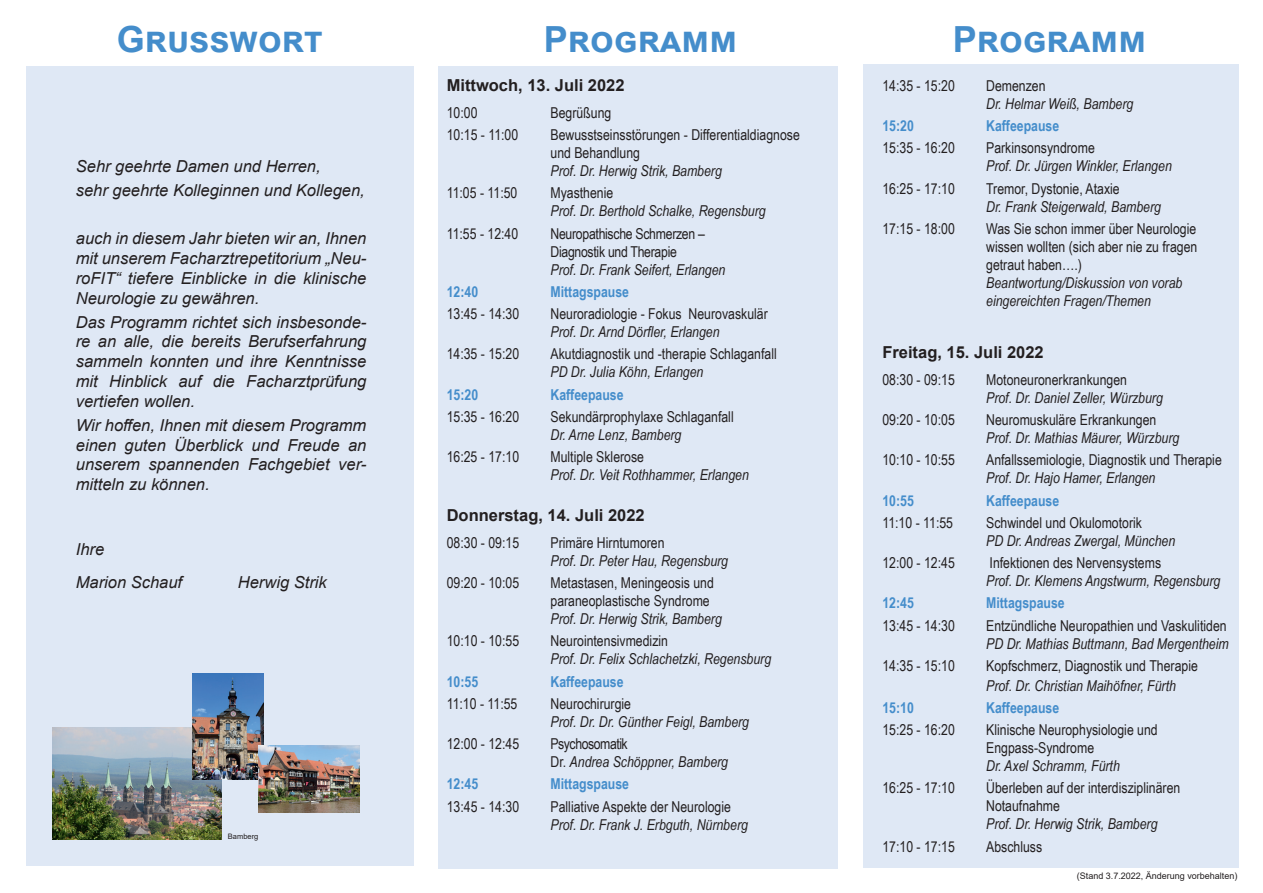
<style>
.page{position:relative;width:1263px;height:893px;background:#fff}
.page>*{position:absolute;margin:0;border:0;box-sizing:border-box;transform-origin:0 0}
.t1{font:700 36px "Arial";letter-spacing:.045em;color:#448dcb}
.t2{font:700 36px "Arial";color:#448dcb}
.t3{font:italic 16.5px/19.8px "Arial";color:#231f20;text-align:justify}
.t4{font:700 16.5px "Arial";color:#231f20}
.t5{font:15px/18px "Arial Narrow";color:#231f20}
.t6{font:italic 15px/18px "Arial Narrow";color:#231f20}
.t7{font:700 15px "Arial Narrow";color:#448dcb}
.t8{font:15px/18px "Arial Narrow";letter-spacing:-.02em;color:#231f20}
.t9{font:9px "Arial";color:#231f20}
.t10{font:7.5px "Arial";color:#231f20}
.s1{font-style:normal}
</style>
<div class="page">
<div style="left:863px;top:64px;width:376px;height:803px;background:#dfe8f5"></div>
<div style="left:26px;top:66px;width:387px;height:800px;background:#dfe8f5"></div>
<div style="left:438px;top:66px;width:400px;height:803px;background:#dfe8f5"></div>
<img style="left:53px;top:727px;width:168px;height:112px">
<img style="left:193px;top:673px;width:70px;height:106px">
<img style="left:259px;top:746px;width:100px;height:67px">
<h1 class="t2" style="left:117px;top:14px;width:207px">Grusswort</h1>
<h1 class="t1" style="left:544px;top:14px;width:195px">Programm</h1>
<h1 class="t1" style="left:953px;top:14px;width:195px">Programm</h1>
<p class="t3" style="left:76px;top:154px;width:290px;line-height:24px">Sehr geehrte Damen und Herren,<br>sehr geehrte Kolleginnen und Kollegen,</p>
<p class="t3" style="left:76px;top:229px;width:292px">auch in diesem Jahr bieten wir an, Ihnen mit unserem Facharztrepetitorium „Neu&shy;roFIT“ tiefere Einblicke in die klinische Neurologie zu gewähren.</p>
<p class="t3" style="left:76px;top:312px;width:292px">Das Programm richtet sich insbesonde&shy;re an alle, die bereits Berufserfahrung sammeln konnten und ihre Kenntnisse mit Hinblick auf die Facharztprüfung vertiefen wollen.</p>
<p class="t3" style="left:76px;top:415px;width:292px">Wir hoffen, Ihnen mit diesem Programm einen guten Überblick und Freude an unserem spannenden Fachgebiet ver&shy;mitteln zu können.</p>
<p class="t3" style="left:76px;top:533px;width:108px;line-height:32.5px">Ihre<br>Marion Schauf</p>
<p class="t3" style="left:238px;top:572px;width:90px">Herwig Strik</p>
<p class="t10" style="left:228px;top:831px;width:32px">Bamberg</p>
<p class="t4" style="left:447px;top:74px;width:179px">Mittwoch, 13. Juli 2022</p>
<p class="t5" style="left:447px;top:103px;width:32px">10:00</p>
<p class="t5" style="left:550px;top:103px;width:62px">Begrüßung</p>
<p class="t5" style="left:447px;top:125px;width:73px">10:15 - 11:00</p>
<p class="t5" style="left:550px;top:125px;width:251px">Bewusstseinsstörungen - Differentialdiagnose und Behandlung</p>
<p class="t6" style="left:550px;top:162px;width:173px">Prof. Dr. Herwig Strik, Bamberg</p>
<p class="t5" style="left:447px;top:184px;width:72px">11:05 - 11:50</p>
<p class="t5" style="left:550px;top:184px;width:64px">Myasthenie</p>
<p class="t6" style="left:550px;top:202px;width:217px">Prof. Dr. Berthold Schalke, Regensburg</p>
<p class="t5" style="left:447px;top:224px;width:73px">11:55 - 12:40</p>
<p class="t8" style="left:550px;top:224px;width:156px">Neuropathische Schmerzen –<br>Diagnostik und Therapie</p>
<p class="t6" style="left:550px;top:260px;width:176px">Prof. Dr. Frank Seifert, Erlangen</p>
<p class="t7" style="left:447px;top:280px;width:33px">12:40</p>
<p class="t7" style="left:550px;top:280px;width:80px">Mittagspause</p>
<p class="t5" style="left:447px;top:304px;width:74px">13:45 - 14:30</p>
<p class="t5" style="left:550px;top:304px;width:219px">Neuroradiologie - Fokus Neurovaskulär</p>
<p class="t6" style="left:550px;top:323px;width:171px">Prof. Dr. Arnd Dörfler, Erlangen</p>
<p class="t5" style="left:447px;top:345px;width:74px">14:35 - 15:20</p>
<p class="t5" style="left:550px;top:345px;width:228px">Akutdiagnostik und -therapie Schlaganfall</p>
<p class="t6" style="left:550px;top:363px;width:154px">PD Dr. Julia Köhn, Erlangen</p>
<p class="t7" style="left:447px;top:383px;width:33px">15:20</p>
<p class="t7" style="left:550px;top:383px;width:75px">Kaffeepause</p>
<p class="t5" style="left:447px;top:407px;width:74px">15:35 - 16:20</p>
<p class="t5" style="left:550px;top:407px;width:185px">Sekundärprophylaxe Schlaganfall</p>
<p class="t6" style="left:550px;top:425px;width:132px">Dr. Arne Lenz, Bamberg</p>
<p class="t5" style="left:447px;top:447px;width:74px">16:25 - 17:10</p>
<p class="t5" style="left:550px;top:447px;width:95px">Multiple Sklerose</p>
<p class="t6" style="left:550px;top:466px;width:200px">Prof. Dr. Veit Rothhammer, Erlangen</p>
<p class="t4" style="left:447px;top:504px;width:200px">Donnerstag, 14. Juli 2022</p>
<p class="t5" style="left:447px;top:533px;width:74px">08:30 - 09:15</p>
<p class="t5" style="left:550px;top:533px;width:116px">Primäre Hirntumoren</p>
<p class="t6" style="left:550px;top:551px;width:179px">Prof. Dr. Peter Hau, Regensburg</p>
<p class="t5" style="left:447px;top:573px;width:74px">09:20 - 10:05</p>
<p class="t5" style="left:550px;top:573px;width:165px">Metastasen, Meningeosis und paraneoplastische Syndrome</p>
<p class="t6" style="left:550px;top:609px;width:173px">Prof. Dr. Herwig Strik, Bamberg</p>
<p class="t5" style="left:447px;top:631px;width:74px">10:10 - 10:55</p>
<p class="t5" style="left:550px;top:631px;width:119px">Neurointensivmedizin</p>
<p class="t6" style="left:550px;top:650px;width:222px">Prof. Dr. Felix Schlachetzki, Regensburg</p>
<p class="t7" style="left:447px;top:670px;width:33px">10:55</p>
<p class="t7" style="left:550px;top:670px;width:75px">Kaffeepause</p>
<p class="t5" style="left:447px;top:694px;width:72px">11:10 - 11:55</p>
<p class="t5" style="left:550px;top:694px;width:82px">Neurochirurgie</p>
<p class="t6" style="left:550px;top:712px;width:200px">Prof. Dr. Dr. Günther Feigl, Bamberg</p>
<p class="t5" style="left:447px;top:734px;width:74px">12:00 - 12:45</p>
<p class="t6" style="left:550px;top:734px;width:179px"><span class="s1">Psychosomatik<br>Dr.</span> Andrea Schöppner, Bamberg</p>
<p class="t7" style="left:447px;top:773px;width:33px">12:45</p>
<p class="t7" style="left:550px;top:773px;width:80px">Mittagspause</p>
<p class="t5" style="left:447px;top:797px;width:74px">13:45 - 14:30</p>
<p class="t5" style="left:550px;top:797px;width:182px">Palliative Aspekte der Neurologie</p>
<p class="t6" style="left:550px;top:815px;width:199px">Prof. Dr. Frank J. Erbguth, Nürnberg</p>
<p class="t5" style="left:882px;top:76px;width:74px">14:35 - 15:20</p>
<p class="t5" style="left:986px;top:76px;width:61px">Demenzen</p>
<p class="t6" style="left:986px;top:94px;width:149px">Dr. Helmar Weiß, Bamberg</p>
<p class="t7" style="left:882px;top:114px;width:33px">15:20</p>
<p class="t7" style="left:986px;top:114px;width:75px">Kaffeepause</p>
<p class="t5" style="left:882px;top:138px;width:74px">15:35 - 16:20</p>
<p class="t5" style="left:986px;top:138px;width:110px">Parkinsonsyndrome</p>
<p class="t6" style="left:986px;top:157px;width:187px">Prof. Dr. Jürgen Winkler, Erlangen</p>
<p class="t5" style="left:882px;top:179px;width:74px">16:25 - 17:10</p>
<p class="t5" style="left:986px;top:179px;width:135px">Tremor, Dystonie, Ataxie</p>
<p class="t6" style="left:986px;top:197px;width:176px">Dr. Frank Steigerwald, Bamberg</p>
<p class="t5" style="left:882px;top:219px;width:74px">17:15 - 18:00</p>
<p class="t5" style="left:986px;top:219px;width:213px;text-align:justify">Was Sie schon immer über Neurologie wissen wollten (sich aber nie zu fragen getraut haben….)</p>
<p class="t6" style="left:986px;top:273px;width:198px">Beantwortung/Diskussion von vorab eingereichten Fragen/Themen</p>
<p class="t4" style="left:882px;top:341px;width:163px">Freitag, 15. Juli 2022</p>
<p class="t5" style="left:882px;top:370px;width:74px">08:30 - 09:15</p>
<p class="t5" style="left:986px;top:370px;width:142px">Motoneuronerkrankungen</p>
<p class="t6" style="left:986px;top:388px;width:178px">Prof. Dr. Daniel Zeller, Würzburg</p>
<p class="t5" style="left:882px;top:410px;width:74px">09:20 - 10:05</p>
<p class="t5" style="left:986px;top:410px;width:172px">Neuromuskuläre Erkrankungen</p>
<p class="t6" style="left:986px;top:428px;width:195px">Prof. Dr. Mathias Mäurer, Würzburg</p>
<p class="t5" style="left:882px;top:450px;width:74px">10:10 - 10:55</p>
<p class="t5" style="left:986px;top:450px;width:237px">Anfallssemiologie, Diagnostik und Therapie</p>
<p class="t6" style="left:986px;top:469px;width:171px">Prof. Dr. Hajo Hamer, Erlangen</p>
<p class="t7" style="left:882px;top:489px;width:33px">10:55</p>
<p class="t7" style="left:986px;top:489px;width:75px">Kaffeepause</p>
<p class="t5" style="left:882px;top:513px;width:72px">11:10 - 11:55</p>
<p class="t5" style="left:986px;top:513px;width:157px">Schwindel und Okulomotorik</p>
<p class="t6" style="left:986px;top:531px;width:191px">PD Dr. Andreas Zwergal, München</p>
<p class="t5" style="left:882px;top:553px;width:74px">12:00 - 12:45</p>
<p class="t5" style="left:989px;top:553px;width:173px">Infektionen des Nervensystems</p>
<p class="t6" style="left:986px;top:571px;width:236px">Prof. Dr. Klemens Angstwurm, Regensburg</p>
<p class="t7" style="left:882px;top:592px;width:33px">12:45</p>
<p class="t7" style="left:986px;top:592px;width:80px">Mittagspause</p>
<p class="t5" style="left:882px;top:616px;width:74px">13:45 - 14:30</p>
<p class="t5" style="left:986px;top:616px;width:242px">Entzündliche Neuropathien und Vaskulitiden</p>
<p class="t6" style="left:986px;top:634px;width:244px">PD Dr. Mathias Buttmann, Bad Mergentheim</p>
<p class="t5" style="left:882px;top:656px;width:74px">14:35 - 15:10</p>
<p class="t5" style="left:986px;top:656px;width:213px">Kopfschmerz, Diagnostik und Therapie</p>
<p class="t6" style="left:986px;top:676px;width:191px">Prof. Dr. Christian Maihöfner, Fürth</p>
<p class="t7" style="left:882px;top:696px;width:33px">15:10</p>
<p class="t7" style="left:986px;top:696px;width:75px">Kaffeepause</p>
<p class="t5" style="left:882px;top:720px;width:74px">15:25 - 16:20</p>
<p class="t5" style="left:986px;top:720px;width:173px">Klinische Neurophysiologie und<br>Engpass-Syndrome</p>
<p class="t6" style="left:986px;top:756px;width:135px">Dr. Axel Schramm, Fürth</p>
<p class="t5" style="left:882px;top:778px;width:74px">16:25 - 17:10</p>
<p class="t5" style="left:986px;top:778px;width:196px">Überleben auf der interdisziplinären<br>Notaufnahme</p>
<p class="t6" style="left:986px;top:815px;width:173px">Prof. Dr. Herwig Strik, Bamberg</p>
<p class="t5" style="left:882px;top:837px;width:74px">17:10 - 17:15</p>
<p class="t5" style="left:986px;top:837px;width:58px">Abschluss</p>
<p class="t9" style="left:1077px;top:870px;width:162px">(Stand 3.7.2022, Änderung vorbehalten)</p>
</div>
